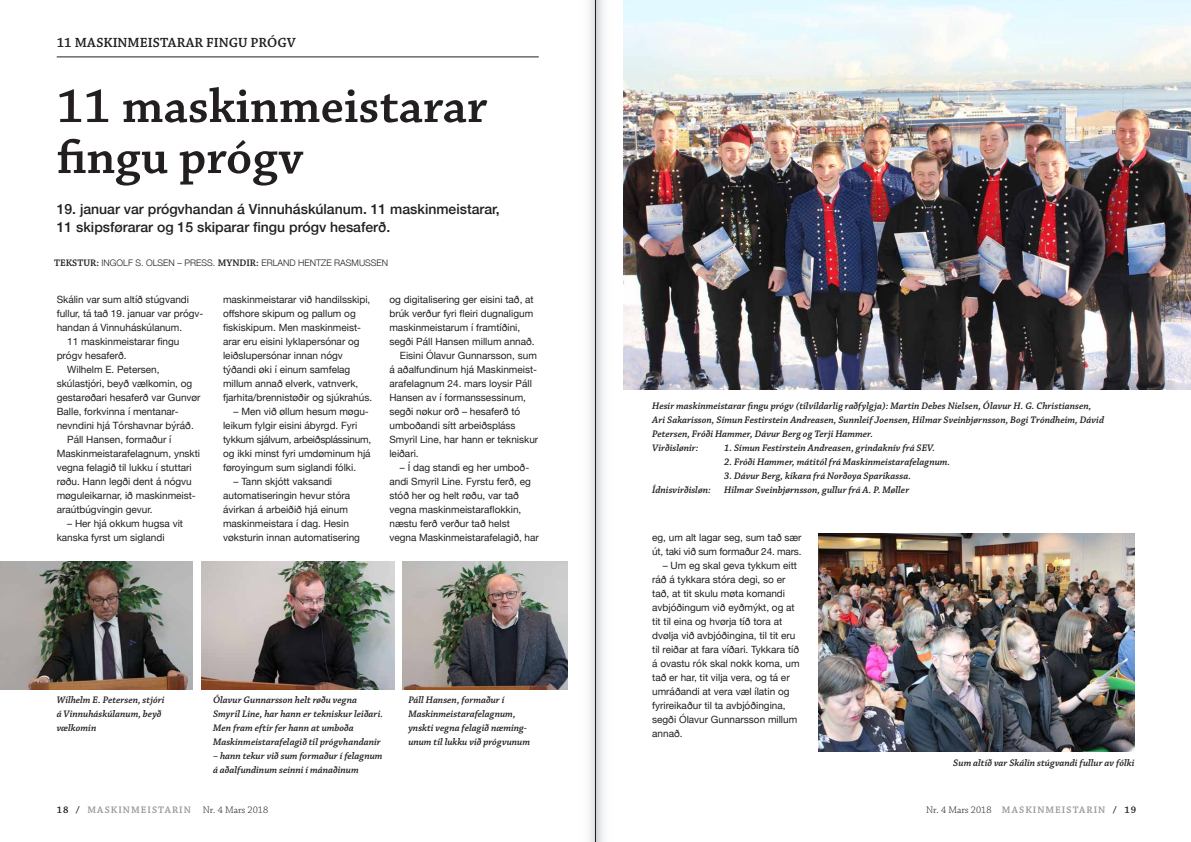
<style>
.page{position:relative;width:1191px;height:842px;background:#fff}
.page>*{position:absolute;margin:0;border:0;box-sizing:border-box;transform-origin:0 0}
.t1{font:600 50px/51px "Chaparral Pro";color:#231f20}
.t2{font:500 14px/18px "Helvetica Neue";color:#231f20}
.t3{font:600 14px "Chaparral Pro";color:#231f20}
.t4{font:10px/14px "Helvetica Neue";color:#231f20}
.t5{font:italic 600 10px/14px "Chaparral Pro";color:#231f20}
.t6{font:600 10px "Chaparral Pro";letter-spacing:.105em;color:#979898}
.t7{font:300 9px "Helvetica Neue";color:#231f20}
.s1{font-family:"Chaparral Pro";font-weight:600;font-size:10px}
.s2{color:#231f20}
.s3{font-weight:300;color:#231f20}
</style>
<div class="page">
<hr style="left:57px;top:57px;width:482px;height:1px;background:#231f20">
<img style="left:623px;top:0;width:568px;height:389px">
<img style="left:0;top:562px;width:193px;height:127px">
<img style="left:403px;top:562px;width:165px;height:127px">
<img style="left:201px;top:562px;width:193px;height:127px">
<img style="left:818px;top:534px;width:316px;height:217px">
<svg style="left:589px;top:0;width:15px;height:842px"></svg>
<hr style="left:595px;top:0;width:1px;height:842px;background:#231f20">
<h2 class="t3" style="left:57px;top:35px;width:240px">11 MASKINMEISTARAR FINGU PRÓGV</h2>
<h1 class="t1" style="left:57px;top:82px;width:432px">11 maskinmeistarar fingu prógv</h1>
<h2 class="t2" style="left:57px;top:199px;width:444px">19. januar var prógvhandan á Vinnuháskúlanum. 11 maskinmeistarar,<br>11 skipsførarar og 15 skiparar fingu prógv hesaferð.</h2>
<p class="t7" style="left:54px;top:256px;width:336px"><span class="s1">TEKSTUR:</span> INGOLF S. OLSEN – PRESS. <span class="s1">MYNDIR:</span> ERLAND HENTZE RASMUSSEN</p>
<p class="t4" style="left:57px;top:293px;width:134px">Skálin var sum altíð stúgvandi</p>
<p class="t4" style="left:57px;top:307px;width:148px">fullur, tá tað 19. januar var prógv-</p>
<p class="t4" style="left:57px;top:321px;width:127px">handan á Vinnuháskúlanum.</p>
<p class="t4" style="left:67px;top:335px;width:114px">11 maskinmeistarar fingu</p>
<p class="t4" style="left:57px;top:349px;width:71px">prógv hesaferð.</p>
<p class="t4" style="left:67px;top:363px;width:94px">Wilhelm E. Petersen,</p>
<p class="t4" style="left:57px;top:377px;width:137px">skúlastjóri, beyð vælkomin, og</p>
<p class="t4" style="left:57px;top:391px;width:145px">gestarøðari hesaferð var Gunvør</p>
<p class="t4" style="left:57px;top:405px;width:123px">Balle, forkvinna í mentanar-</p>
<p class="t4" style="left:57px;top:419px;width:139px">nevndini hjá Tórshavnar býráð.</p>
<p class="t4" style="left:67px;top:433px;width:106px">Páll Hansen, formaður í</p>
<p class="t4" style="left:57px;top:447px;width:145px">Maskinmeistarafelagnum, ynskti</p>
<p class="t4" style="left:57px;top:461px;width:137px">vegna felagið til lukku í stuttari</p>
<p class="t4" style="left:57px;top:475px;width:137px">røðu. Hann legði dent á nógvu</p>
<p class="t4" style="left:57px;top:489px;width:141px">møguleikarnar, ið maskinmeist-</p>
<p class="t4" style="left:57px;top:503px;width:97px">araútbúgvingin gevur.</p>
<p class="t4" style="left:57px;top:517px;width:128px;text-indent:10px">– Her hjá okkum hugsa vit kanska fyrst um siglandi</p>
<p class="t4" style="left:223px;top:293px;width:151px">maskinmeistarar við handilsskipi, offshore skipum og pallum og fiskiskipum. Men maskinmeist&shy;arar eru eisini lyklapersónar og leiðslupersónar innan nógv týðandi øki í einum samfelag millum annað elverk, vatnverk, fjarhita/brennistøðir og sjúkrahús.</p>
<p class="t4" style="left:223px;top:405px;width:149px;text-indent:10px">– Men við øllum hesum møgu&shy;leikum fylgir eisini ábyrgd. Fyri tykkum sjálvum, arbeiðsplássinum, og ikki minst fyri umdøminum hjá føroyingum sum siglandi fólki.</p>
<p class="t4" style="left:223px;top:475px;width:138px;text-indent:10px">– Tann skjótt vaksandi automatiseringin hevur stóra ávirkan á arbeiðið hjá einum maskinmeistara í dag. Hesin vøksturin innan automatisering</p>
<p class="t4" style="left:389px;top:293px;width:146px">og digitalisering ger eisini tað, at</p>
<p class="t4" style="left:389px;top:307px;width:145px">brúk verður fyri fleiri dugnaligum</p>
<p class="t4" style="left:389px;top:321px;width:132px">maskinmeistarum í framtíðini,</p>
<p class="t4" style="left:389px;top:335px;width:147px">segði Páll Hansen millum annað.</p>
<p class="t4" style="left:400px;top:349px;width:138px">Eisini Ólavur Gunnarsson, sum</p>
<p class="t4" style="left:389px;top:363px;width:149px">á aðalfundinum hjá Maskinmeist-</p>
<p class="t4" style="left:389px;top:377px;width:144px">arafelagnum 24. mars loysir Páll</p>
<p class="t4" style="left:389px;top:391px;width:138px">Hansen av í formanssessinum,</p>
<p class="t4" style="left:389px;top:405px;width:132px">segði nøkur orð – hesaferð tó</p>
<p class="t4" style="left:389px;top:419px;width:128px">umboðandi sítt arbeiðspláss</p>
<p class="t4" style="left:389px;top:433px;width:150px">Smyril Line, har hann er tekniskur</p>
<p class="t4" style="left:389px;top:447px;width:31px">leiðari.</p>
<p class="t4" style="left:389px;top:461px;width:151px;text-indent:10px">– Í dag standi eg her umboð&shy;andi Smyril Line. Fyrstu ferð, eg stóð her og helt røðu, var tað vegna maskinmeistaraflokkin, næstu ferð verður tað helst vegna Maskinmeistarafelagið, har</p>
<p class="t5" style="left:652px;top:399px;width:453px">Hesir maskinmeistarar fingu prógv (tilvildarlig raðfylgja): Martin Debes Nielsen, Ólavur H. G. Christiansen, Ari Sakarisson, Símun Festirstein Andreasen, Sunnleif Joensen, Hilmar Sveinbjørnsson, Bogi Tróndheim, Dávid Petersen, Fróði Hammer, Dávur Berg og Terji Hammer.<br>Virðislønir:</p>
<p class="t5" style="left:724px;top:441px;width:212px">1. Símun Festirstein Andreasen, grindaknív frá SEV.</p>
<p class="t5" style="left:724px;top:455px;width:227px">2. Fróði Hammer, mátitól frá Maskinmeistarafelagnum.</p>
<p class="t5" style="left:724px;top:469px;width:188px">3. Dávur Berg, kikara frá Norðoya Sparikassa.</p>
<p class="t5" style="left:652px;top:483px;width:60px">Ídnisvirðisløn:</p>
<p class="t5" style="left:724px;top:483px;width:186px">Hilmar Sveinbjørnsson, gullur frá A. P. Møller</p>
<p class="t4" style="left:652px;top:531px;width:151px">eg, um alt lagar seg, sum tað sær út, taki við sum formaður 24. mars.</p>
<p class="t4" style="left:652px;top:559px;width:149px;text-indent:10px">– Um eg skal geva tykkum eitt ráð á tykkara stóra degi, so er tað, at tit skulu møta komandi avbjóðingum við eyðmýkt, og at tit til eina og hvørja tíð tora at dvølja við avbjóðingina, til tit eru til reiðar at fara víðari. Tykkara tíð á ovastu rók skal nokk koma, um tað er har, tit vilja vera, og tá er umráðandi at vera væl ílatin og fyrireikaður til ta avbjóðingina, segði Ólavur Gunnarsson millum annað.</p>
<p class="t5" style="left:213px;top:693px;width:171px">Ólavur Gunnarsson helt røðu vegna Smyril Line, har hann er tekniskur leiðari.<br>Men fram eftir fer hann at umboða Maskinmeistarafelagið til prógvhandanir</p>
<p class="t5" style="left:213px;top:749px;width:171px">– hann tekur við sum formaður í felagnum á aðalfundinum seinni í mánaðinum</p>
<p class="t5" style="left:953px;top:756px;width:183px">Sum altíð var Skálin stúgvandi fullur av fólki</p>
<p class="t5" style="left:57px;top:693px;width:109px">Wilhelm E. Petersen, stjóri á Vinnuháskúlanum, beyð vælkomin</p>
<p class="t5" style="left:408px;top:693px;width:123px">Páll Hansen, formaður í<br>Maskinmeistarafelagnum, ynskti vegna felagið næming&shy;unum til lukku við prógvunum</p>
<p class="t6" style="left:57px;top:804px;width:213px"><span class="s2">18 /</span> MASKINMEISTARIN <span class="s3">Nr. 4 Mars 2018</span></p>
<p class="t6" style="left:926px;top:804px;width:211px"><span class="s3">Nr. 4 Mars 2018</span> MASKINMEISTARIN <span class="s2">/ 19</span></p>
</div>
